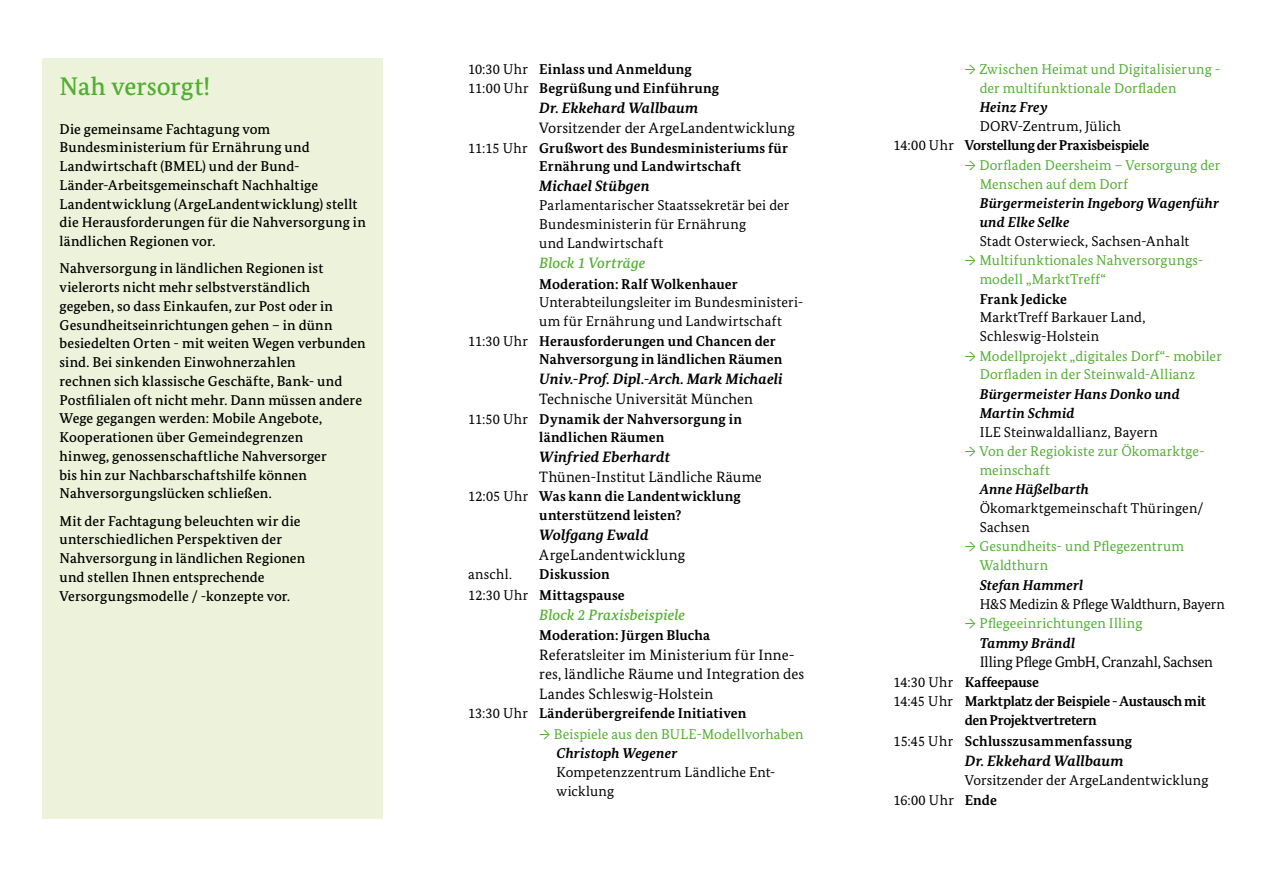
<style>
.page{position:relative;width:1268px;height:893px;background:#fff}
.page>*{position:absolute;margin:0;border:0;box-sizing:border-box;transform-origin:0 0}
.t1{font:500 25.5px "Bundes Serif";color:#52ae32}
.t2{font:15px/19.5px "Bundes Serif";letter-spacing:.005em;color:#000}
.t3{font:italic 700 15px "Bundes Serif";letter-spacing:.005em;color:#000}
.t4{font:italic 500 15px "Bundes Serif";letter-spacing:.005em;color:#52ae32}
.t5{font:15px "Bundes Serif";letter-spacing:-.015em;color:#000}
.t6{font:500 14.25px/18.8px "Bundes Serif";letter-spacing:.01em;color:#000}
.t7{font:700 14.25px/18.8px "Bundes Serif";letter-spacing:.005em;color:#000}
.t8{font:14.25px/18.8px "Bundes Serif";letter-spacing:.01em;color:#000}
.t9{font:14.25px/18.8px "Bundes Serif";letter-spacing:.01em;color:#52ae32}
.t10{font:italic 700 14.25px/18.8px "Bundes Serif";letter-spacing:.01em;color:#000}
.t11{font:700 14.25px/19.5px "Bundes Serif";letter-spacing:-.025em;color:#000}
.t12{font:700 14.25px "Bundes Serif";letter-spacing:-.02em;color:#000}
.t13{font:14.25px "Bundes Serif";letter-spacing:-.015em;color:#000}
.s1{font-weight:400}
.s2{font-weight:700}
</style>
<div class="page">
<div style="left:43px;top:58px;width:340px;height:761px;background:#ecf3da"></div>
<h1 class="t1" style="left:60px;top:71px;width:152px">Nah versorgt!</h1>
<p class="t6" style="left:60px;top:119px;width:308px">Die gemeinsame Fachtagung vom Bundesministerium für Ernährung und Landwirtschaft (BMEL) und der Bund-Länder-Arbeitsgemeinschaft Nachhaltige Landentwicklung (ArgeLandentwicklung) stellt die Herausforderungen für die Nahversorgung in ländlichen Regionen vor.</p>
<p class="t6" style="left:60px;top:259px;width:308px">Nahversorgung in ländlichen Regionen ist vielerorts nicht mehr selbstverständlich gegeben, so dass Einkaufen, zur Post oder in Gesundheitseinrichtungen gehen – in dünn besiedelten Orten - mit weiten Wegen verbunden sind. Bei sinkenden Einwohnerzahlen<br>rechnen sich klassische Geschäfte, Bank- und Postfilialen oft nicht mehr. Dann müssen andere Wege gegangen werden: Mobile Angebote, Kooperationen über Gemeindegrenzen<br>hinweg, genossenschaftliche Nahversorger<br>bis hin zur Nachbarschaftshilfe können Nahversorgungslücken schließen.</p>
<p class="t6" style="left:60px;top:511px;width:247px">Mit der Fachtagung beleuchten wir die unterschiedlichen Perspektiven der Nahversorgung in ländlichen Regionen und stellen Ihnen entsprechende Versorgungsmodelle / -konzepte vor.</p>
<p class="t7" style="left:468px;top:59px;width:252px;line-height:19.5px"><span class="s1">10:30 Uhr</span> Einlass und Anmeldung<br><span class="s1">11:00 Uhr</span> Begrüßung und Einführung</p>
<p class="t3" style="left:539px;top:99px;width:160px">Dr. Ekkehard Wallbaum</p>
<p class="t2" style="left:539px;top:118px;width:257px">Vorsitzender der ArgeLandentwicklung</p>
<p class="t7" style="left:539px;top:138px;width:250px;text-indent:-71px"><span class="s1">11:15 Uhr</span> Grußwort des Bundesministeriums für<br>Ernährung und Landwirtschaft</p>
<p class="t3" style="left:539px;top:177px;width:112px">Michael Stübgen</p>
<p class="t8" style="left:539px;top:196px;width:251px">Parlamentarischer Staatssekretär bei der<br>Bundesministerin für Ernährung<br>und Landwirtschaft</p>
<p class="t4" style="left:539px;top:253px;width:108px">Block 1 Vorträge</p>
<p class="t7" style="left:539px;top:274px;width:200px">Moderation: Ralf Wolkenhauer</p>
<p class="t8" style="left:539px;top:293px;width:265px">Unterabteilungsleiter im Bundesministeri-</p>
<p class="t8" style="left:539px;top:312px;width:244px">um für Ernährung und Landwirtschaft</p>
<p class="t7" style="left:468px;top:331px;width:309px"><span class="s1">11:30 Uhr</span> Herausforderungen und Chancen der</p>
<p class="t7" style="left:539px;top:350px;width:244px">Nahversorgung in ländlichen Räumen</p>
<p class="t3" style="left:539px;top:370px;width:245px">Univ.-Prof. Dipl.-Arch. Mark Michaeli</p>
<p class="t2" style="left:539px;top:389px;width:215px">Technische Universität München</p>
<p class="t7" style="left:468px;top:409px;width:275px;text-align:center"><span class="s1">11:50 Uhr</span> Dynamik der Nahversorgung in ländlichen Räumen</p>
<p class="t3" style="left:539px;top:448px;width:132px">Winfried Eberhardt</p>
<p class="t2" style="left:539px;top:467px;width:224px">Thünen-Institut Ländliche Räume</p>
<p class="t7" style="left:539px;top:487px;width:203px;text-indent:-71px"><span class="s1">12:05 Uhr</span> Was kann die Landentwicklung unterstützend leisten?</p>
<p class="t3" style="left:539px;top:526px;width:111px">Wolfgang Ewald</p>
<p class="t2" style="left:539px;top:545px;width:147px">ArgeLandentwicklung</p>
<p class="t8" style="left:468px;top:565px;width:45px">anschl.</p>
<p class="t7" style="left:468px;top:564px;width:158px;line-height:20.1px;text-indent:71px">Diskussion<br><span class="s1">12:30 Uhr</span> Mittagspause</p>
<p class="t4" style="left:539px;top:605px;width:147px">Block 2 Praxisbeispiele</p>
<p class="t7" style="left:539px;top:626px;width:172px">Moderation: Jürgen Blucha</p>
<p class="t2" style="left:539px;top:645px;width:266px">Referatsleiter im Ministerium für Inne&shy;res, ländliche Räume und Integration des<br>Landes Schleswig-Holstein</p>
<p class="t7" style="left:468px;top:704px;width:280px"><span class="s1">13:30 Uhr</span> Länderübergreifende Initiativen</p>
<p class="t9" style="left:539px;top:724px;width:266px">→ Beispiele aus den BULE-Modellvorhaben</p>
<p class="t10" style="left:556px;top:744px;width:122px">Christoph Wegener</p>
<p class="t8" style="left:556px;top:762px;width:220px">Kompetenzzentrum Ländliche Ent&shy;wicklung</p>
<p class="t9" style="left:979px;top:59px;width:242px;text-indent:-15px">→ Zwischen Heimat und Digitalisierung - der multifunktionale Dorfladen</p>
<p class="t10" style="left:979px;top:98px;width:69px">Heinz Frey</p>
<p class="t11" style="left:893px;top:116px;width:257px;text-indent:86px"><span class="s1">DORV-Zentrum, Jülich<br>14:00 Uhr</span> Vorstellung der Praxisbeispiele</p>
<p class="t9" style="left:979px;top:156px;width:242px;text-indent:-15px">→ Dorfladen Deersheim – Versorgung der<br>Menschen auf dem Dorf</p>
<p class="t10" style="left:979px;top:194px;width:240px">Bürgermeisterin Ingeborg Wagenführ und Elke Selke</p>
<p class="t8" style="left:979px;top:231px;width:211px">Stadt Osterwieck, Sachsen-Anhalt</p>
<p class="t9" style="left:979px;top:251px;width:225px;text-indent:-15px">→ Multifunktionales Nahversorgungs&shy;modell „MarktTreff“</p>
<p class="t7" style="left:979px;top:289px;width:89px">Frank Jedicke</p>
<p class="t8" style="left:979px;top:308px;width:167px">MarktTreff Barkauer Land,<br>Schleswig-Holstein</p>
<p class="t9" style="left:979px;top:346px;width:243px;text-indent:-15px">→ Modellprojekt „digitales Dorf“- mobiler<br>Dorfladen in der Steinwald-Allianz</p>
<p class="t10" style="left:979px;top:385px;width:202px">Bürgermeister Hans Donko und<br>Martin Schmid</p>
<p class="t8" style="left:979px;top:422px;width:179px">ILE Steinwaldallianz, Bayern</p>
<p class="t9" style="left:979px;top:442px;width:226px;text-indent:-15px">→ Von der Regiokiste zur Ökomarktge&shy;meinschaft</p>
<p class="t10" style="left:979px;top:480px;width:111px">Anne Häßelbarth</p>
<p class="t8" style="left:979px;top:499px;width:225px">Ökomarktgemeinschaft Thüringen/<br>Sachsen</p>
<p class="t9" style="left:979px;top:537px;width:206px;text-indent:-15px">→ Gesundheits- und Pflegezentrum<br>Waldthurn</p>
<p class="t10" style="left:979px;top:575px;width:105px">Stefan Hammerl</p>
<p class="t13" style="left:979px;top:595px;width:247px">H&amp;S Medizin &amp; Pflege Waldthurn, Bayern</p>
<p class="t9" style="left:964px;top:614px;width:179px">→ Pflegeeinrichtungen Illing</p>
<p class="t10" style="left:979px;top:633px;width:97px">Tammy Brändl</p>
<p class="t5" style="left:979px;top:653px;width:235px">Illing Pflege GmbH, Cranzahl, Sachsen</p>
<p class="t12" style="left:893px;top:673px;width:147px"><span class="s1">14:30 Uhr</span> Kaffeepause</p>
<p class="t12" style="left:893px;top:692px;width:314px"><span class="s1">14:45 Uhr</span> Marktplatz der Beispiele - Austausch mit</p>
<p class="t11" style="left:964px;top:710px;width:133px">den Projektvertretern</p>
<p class="t7" style="left:893px;top:731px;width:240px"><span class="s1">15:45 Uhr</span> Schlusszusammenfassung</p>
<p class="t3" style="left:964px;top:752px;width:160px">Dr. Ekkehard Wallbaum</p>
<p class="t8" style="left:893px;top:769px;width:316px;line-height:20.2px;text-indent:71px">Vorsitzender der ArgeLandentwicklung<br>16:00 Uhr <span class="s2">Ende</span></p>
</div>
